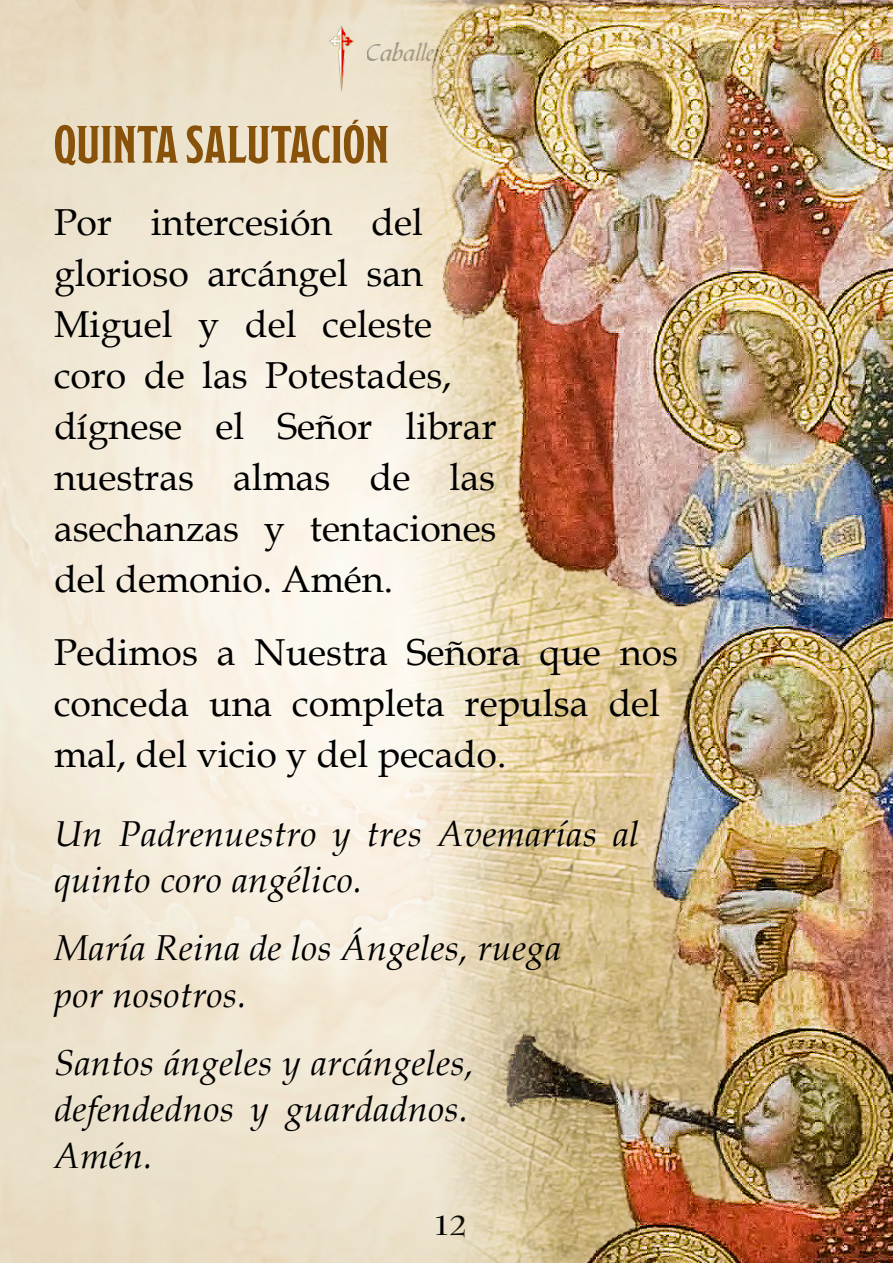
<style>
.page{position:relative;width:893px;height:1263px;background:#fff}
.page>*{position:absolute;margin:0;border:0;box-sizing:border-box;transform-origin:0 0}
.t1{font:700 52.5px "Modesto Condensed";color:#89520a}
.t2{font:37.5px/51px "Book Antiqua";color:#000}
.t3{font:italic 36px/46.5px "Book Antiqua";letter-spacing:.01em;color:#000}
.t4{font:700 28.5px "Bernhard Modern BT";color:#000}
</style>
<div class="page">
<img style="left:328px;top:24px;width:26px;height:68px">
<img style="left:374px;top:0;width:519px;height:1263px">
<h1 class="t1" style="left:54px;top:118px;width:337px">QUINTA SALUTACIÓN</h1>
<p class="t2" style="left:54px;top:196px;width:444px">Por intercesión del glorioso arcángel san<br>Miguel y del celeste coro de las Potestades, dígnese el Señor librar nuestras almas de las asechanzas y tentaciones del demonio. Amén.</p>
<p class="t2" style="left:54px;top:626px;width:626px">Pedimos a Nuestra Señora que nos conceda una completa repulsa del mal, del vicio y del pecado.</p>
<p class="t3" style="left:54px;top:809px;width:587px">Un Padrenuestro y tres Avemarías al quinto coro angélico.</p>
<p class="t3" style="left:54px;top:924px;width:508px">María Reina de los Ángeles, ruega por nosotros.</p>
<p class="t3" style="left:54px;top:1038px;width:421px">Santos ángeles y arcángeles, defendednos y guardadnos.<br>Amén.</p>
<p class="t4" style="left:433px;top:1207px;width:35px">12</p>
</div>
